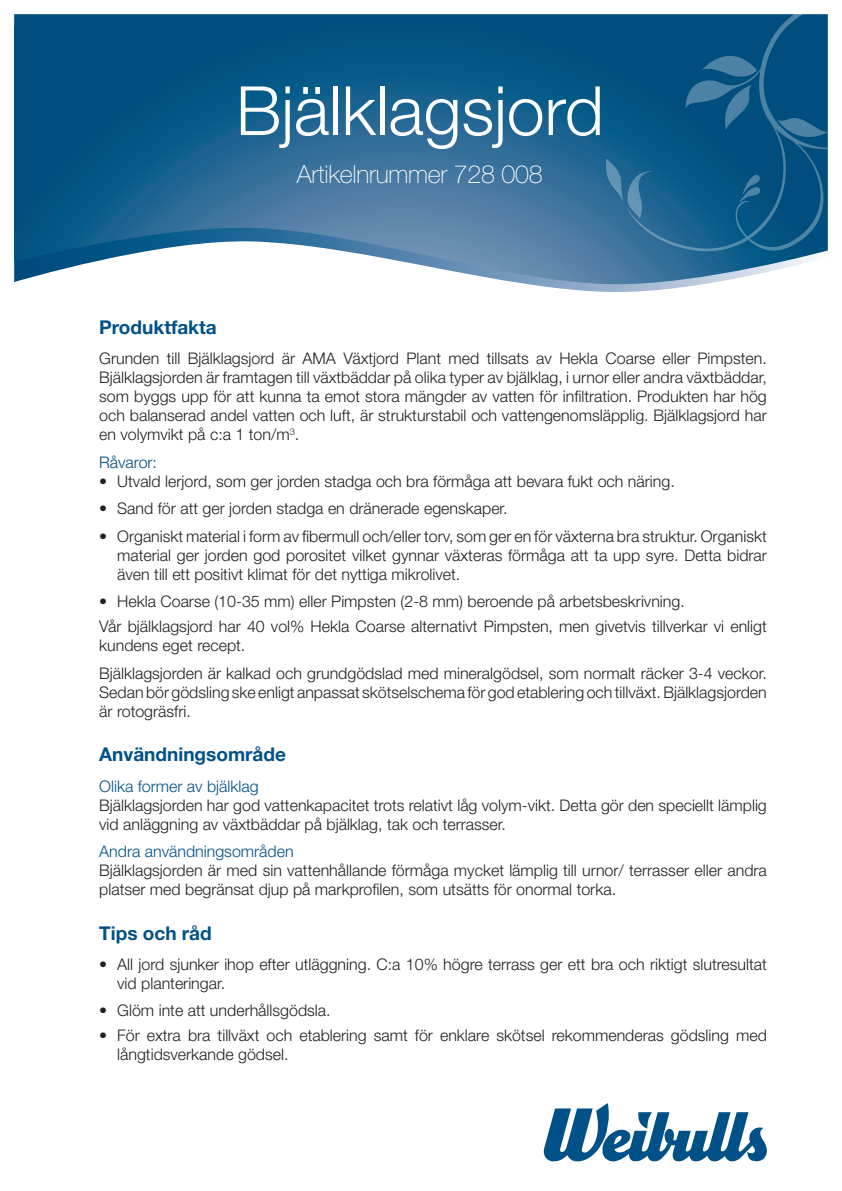
<style>
.page{position:relative;width:842px;height:1191px;background:#fff}
.page>*{position:absolute;margin:0;border:0;box-sizing:border-box;transform-origin:0 0}
.t1{font:300 68px "Helvetica Neue LT Std";color:#fff}
.t2{font:100 25px "Helvetica Neue LT Std";letter-spacing:-.01em;color:#fff}
.address{font:700 19px "Helvetica Neue LT Std";color:#005187}
.brödtext{font:300 16px/19px "Helvetica Neue LT Std";color:#231f20}
.rubrik_nivå_3{font:300 16px "Helvetica Neue LT Std";color:#005187}
.brödtext-2{font:300 16px "Helvetica Neue LT Std";color:#004b7d}
</style>
<div class="page">
<svg style="left:14px;top:14px;width:802px;height:271px;background:#327199"></svg>
<svg style="left:605px;top:14px;width:223px;height:242px;background:#0e5986"></svg>
<svg style="left:544px;top:1103px;width:223px;height:58px"></svg>
<p class="t1" style="left:236px;top:69px;width:369px">Bjälklagsjord</p>
<p class="t2" style="left:297px;top:160px;width:247px">Artikelnrummer 728 008</p>
<p class="address" style="left:99px;top:315px;width:119px">Produktfakta</p>
<p class="brödtext" style="left:99px;top:349px;width:669px;text-align:justify">Grunden till Bjälklagsjord är AMA Växtjord Plant med tillsats av Hekla Coarse eller Pimpsten.<br>Bjälklagsjorden är framtagen till växtbäddar på olika typer av bjälklag, i urnor eller andra växtbäddar, som byggs upp för att kunna ta emot stora mängder av vatten för infiltration. Produkten har hög och balanserad andel vatten och luft, är strukturstabil och vattengenomsläpplig. Bjälklagsjord har en volymvikt på c:a 1 ton/m<sup>3</sup>.</p>
<p class="brödtext-2" style="left:99px;top:452px;width:59px">Råvaror:</p>
<p class="brödtext" style="left:99px;top:471px;width:577px">• Utvald lerjord, som ger jorden stadga och bra förmåga att bevara fukt och näring.</p>
<p class="brödtext" style="left:99px;top:499px;width:410px">• Sand för att ger jorden stadga en dränerade egenskaper.</p>
<p class="brödtext" style="left:117px;top:526px;width:651px;text-align:justify;text-indent:-18px">• Organiskt material i form av fibermull och/eller torv, som ger en för växterna bra struktur. Organiskt material ger jorden god porositet vilket gynnar växteras förmåga att ta upp syre. Detta bidrar även till ett positivt klimat för det nyttiga mikrolivet.</p>
<p class="brödtext" style="left:99px;top:592px;width:587px">• Hekla Coarse (10-35 mm) eller Pimpsten (2-8 mm) beroende på arbetsbeskrivning.</p>
<p class="brödtext" style="left:99px;top:616px;width:669px">Vår bjälklagsjord har 40 vol% Hekla Coarse alternativt Pimpsten, men givetvis tillverkar vi enligt kundens eget recept.</p>
<p class="brödtext" style="left:99px;top:663px;width:669px;text-align:justify">Bjälklagsjorden är kalkad och grundgödslad med mineralgödsel, som normalt räcker 3-4 veckor.<br>Sedan bör gödsling ske enligt anpassat skötselschema för god etablering och tillväxt. Bjälklagsjorden är rotogräsfri.</p>
<p class="address" style="left:99px;top:742px;width:188px">Användningsområde</p>
<p class="rubrik_nivå_3" style="left:99px;top:776px;width:161px">Olika former av bjälklag</p>
<p class="brödtext" style="left:99px;top:795px;width:669px">Bjälklagsjorden har god vattenkapacitet trots relativt låg volym-vikt. Detta gör den speciellt lämplig vid anläggning av växtbäddar på bjälklag, tak och terrasser.</p>
<p class="rubrik_nivå_3" style="left:99px;top:841px;width:196px">Andra användningsområden</p>
<p class="brödtext" style="left:99px;top:860px;width:669px">Bjälklagsjorden är med sin vattenhållande förmåga mycket lämplig till urnor/ terrasser eller andra platser med begränsat djup på markprofilen, som utsätts för onormal torka.</p>
<p class="address" style="left:99px;top:921px;width:114px">Tips och råd</p>
<p class="brödtext" style="left:117px;top:954px;width:651px;text-indent:-18px">• All jord sjunker ihop efter utläggning. C:a 10% högre terrass ger ett bra och riktigt slutresultat vid planteringar.</p>
<p class="brödtext" style="left:99px;top:1001px;width:233px">• Glöm inte att underhållsgödsla.</p>
<p class="brödtext" style="left:117px;top:1025px;width:651px;text-indent:-18px">• För extra bra tillväxt och etablering samt för enklare skötsel rekommenderas gödsling med långtidsverkande gödsel.</p>
</div>
